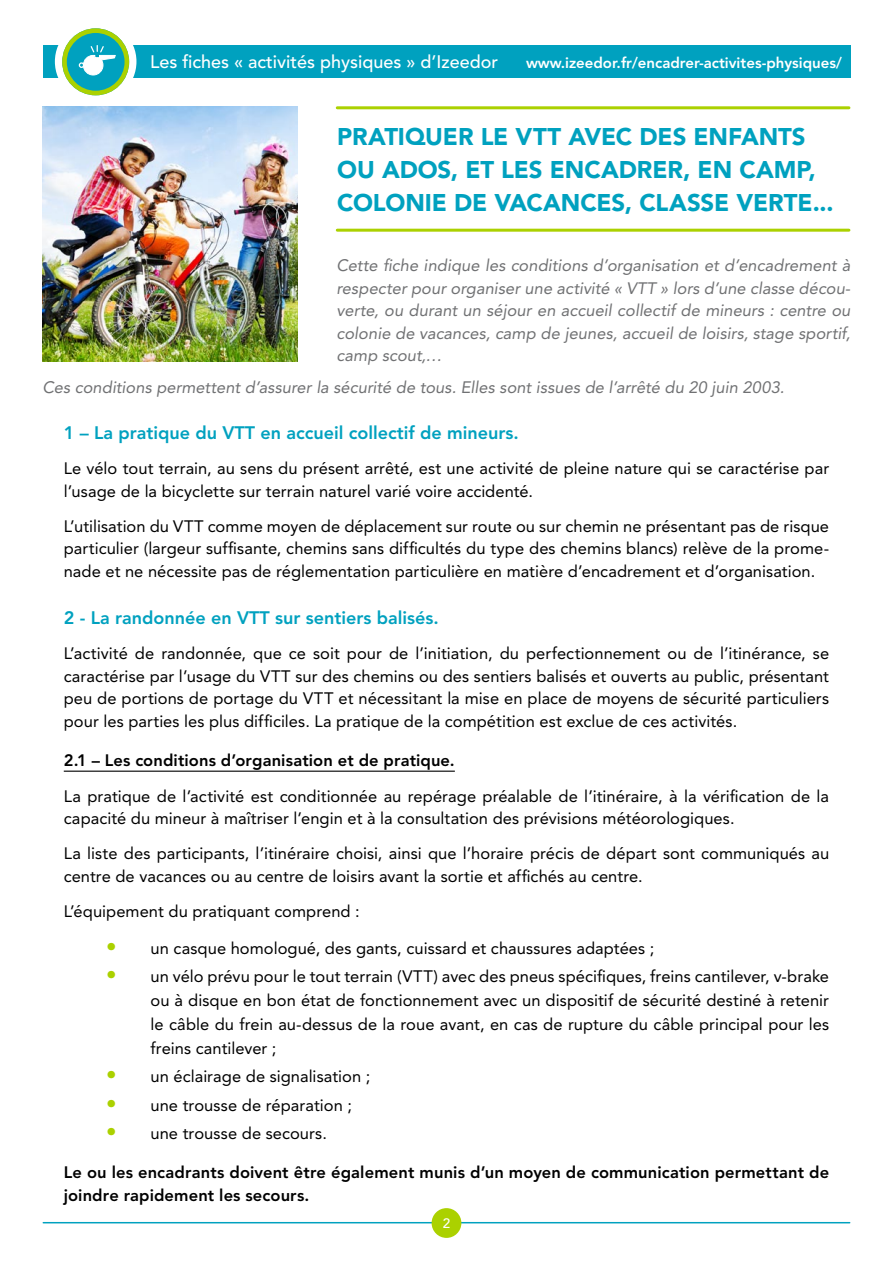
<style>
.page{position:relative;width:893px;height:1263px;background:#fff}
.page>*{position:absolute;margin:0;border:0;box-sizing:border-box;transform-origin:0 0}
.Titre_de_la_fiche{font:900 24px/33px "Avenir";letter-spacing:-.005em;color:#00a1bf}
.t1{font:21px/28.2px "Avenir";color:#abd100}
.Titre_paragraphe_Niv{font:800 18px "Avenir";color:#00a1bf}
.t2{font:500 18px "Avenir";color:#fff}
.Texte_courant{font:800 18px "Avenir";color:#00a1bf}
.Texte_courant-2{font:16.5px/22.5px "Avenir";letter-spacing:.005em;color:#000}
.Texte_courant_-_List{font:16.5px/24px "Avenir";letter-spacing:.005em;color:#000;text-align:justify}
.Texte_Paragraphe_int{font:italic 16.5px/22.5px "Avenir";letter-spacing:.005em;color:#707173;text-align:justify}
.Texte_courant-3{font:800 16.5px/22.5px "Avenir";letter-spacing:.005em;color:#000}
.Titre_paragraphe_Niv-2{font:800 16.5px "Avenir";letter-spacing:.01em;color:#000}
.t3{font:800 15px "Avenir";color:#fff}
</style>
<div class="page">
<hr style="left:43px;top:1222px;width:807px;height:1px;background:#00a1bf">
<div style="left:432px;top:1208px;width:29px;height:30px;background:#abd100;border-radius:50%"></div>
<div style="left:43px;top:45px;width:807px;height:33px;background:#00a1bf"></div>
<div style="left:55px;top:21px;width:81px;height:81px;background:#fff;border-radius:50%"></div>
<svg style="left:62px;top:28px;width:67px;height:67px"></svg>
<img style="left:43px;top:106px;width:255px;height:255px">
<hr style="left:337px;top:106px;width:512px;height:3px;background:#abd100">
<hr style="left:337px;top:229px;width:512px;height:3px;background:#abd100">
<hr style="left:64px;top:771px;width:391px;height:1px;background:#000">
<p class="t2" style="left:150px;top:52px;width:350px">Les fiches « activités physiques » d’Izeedor</p>
<p class="t3" style="left:526px;top:54px;width:317px">www.izeedor.fr/encadrer-activites-physiques/</p>
<p class="Titre_de_la_fiche" style="left:337px;top:120px;width:470px">PRATIQUER LE VTT AVEC DES ENFANTS<br>OU ADOS, ET LES ENCADRER</p>
<p class="Titre_de_la_fiche" style="left:337px;top:153px;width:480px;text-indent:346px">, EN CAMP,<br>CO LON IE DE VACANCES, CLASSE VERTE</p>
<p class="Titre_de_la_fiche" style="left:813px;top:186px;width:22px">...</p>
<p class="Texte_Paragraphe_int" style="left:337px;top:254px;width:515px">Cette fiche indique les conditions d’organisation et d’encadrement à respecter pour organiser une activité « VTT » lors d’une classe décou&shy;verte, ou durant un séjour en accueil collectif de mineurs : centre ou colonie de vacances, camp de jeunes, accueil de loisirs, stage sportif, camp scout,…</p>
<p class="Texte_Paragraphe_int" style="left:43px;top:376px;width:743px">Ces conditions permettent d’assurer la sécurité de tous. Elles sont issues de l’arrêté du 20 juin 2003.</p>
<p class="Titre_paragraphe_Niv" style="left:64px;top:422px;width:457px">1 – La pratique du VTT en accueil collectif de mineurs.</p>
<p class="Texte_courant-2" style="left:64px;top:457px;width:767px">Le vélo tout terrain, au sens du présent arrêté, est une activité de pleine nature qui se caractérise par l’usage de la bicyclette sur terrain naturel varié voire accidenté.</p>
<p class="Texte_courant-2" style="left:64px;top:515px;width:767px;text-align:justify">L’utilisation du VTT comme moyen de déplacement sur route ou sur chemin ne présentant pas de risque particulier (largeur suffisante, chemins sans difficultés du type des chemins blancs) relève de la prome&shy;nade et ne nécessite pas de réglementation particulière en matière d’encadrement et d’organisation.</p>
<p class="Texte_courant" style="left:64px;top:607px;width:376px">2 - La randonnée en VTT sur sentiers balisés.</p>
<p class="Texte_courant-2" style="left:64px;top:642px;width:767px;text-align:justify">L’activité de randonnée, que ce soit pour de l’initiation, du perfectionnement ou de l’itinérance, se caractérise par l’usage du VTT sur des chemins ou des sentiers balisés et ouverts au public, présentant peu de portions de portage du VTT et nécessitant la mise en place de moyens de sécurité particuliers pour les parties les plus difficiles. La pratique de la compétition est exclue de ces activités.</p>
<p class="Titre_paragraphe_Niv-2" style="left:64px;top:751px;width:392px">2.1 – Les conditions d’organisation et de pratique.</p>
<p class="Texte_courant-2" style="left:64px;top:785px;width:767px">La pratique de l’activité est conditionnée au repérage préalable de l’itinéraire, à la vérification de la capacité du mineur à maîtriser l’engin et à la consultation des prévisions météorologiques.</p>
<p class="Texte_courant-2" style="left:64px;top:842px;width:767px">La liste des participants, l’itinéraire choisi, ainsi que l’horaire précis de départ sont communiqués au centre de vacances ou au centre de loisirs avant la sortie et affichés au centre.</p>
<p class="Texte_courant-2" style="left:64px;top:900px;width:298px">L’équipement du pratiquant comprend :</p>
<p class="Texte_courant_-_List" style="left:151px;top:936px;width:505px">un casque homologué, des gants, cuissard et chaussures adaptées ;</p>
<p class="Texte_courant_-_List" style="left:151px;top:964px;width:680px">un vélo prévu pour le tout terrain (VTT) avec des pneus spécifiques, freins cantilever, v-brake ou à disque en bon état de fonctionnement avec un dispositif de sécurité destiné à retenir le câble du frein au-dessus de la roue avant, en cas de rupture du câble principal pour les freins cantilever ;</p>
<p class="Texte_courant_-_List" style="left:151px;top:1065px;width:221px">un éclairage de signalisation ;</p>
<p class="Texte_courant_-_List" style="left:151px;top:1093px;width:203px">une trousse de réparation ;</p>
<p class="Texte_courant_-_List" style="left:151px;top:1121px;width:178px">une trousse de secours.</p>
<p class="Texte_courant-3" style="left:64px;top:1161px;width:767px">Le ou les encadrants doivent être également munis d’un moyen de communication permettant de joindre rapidement les secours.</p>
<p class="t1" style="left:106px;top:932px;width:12px">• •</p>
<p class="t1" style="left:106px;top:1061px;width:12px;text-align:justify">• • •</p>
</div>
